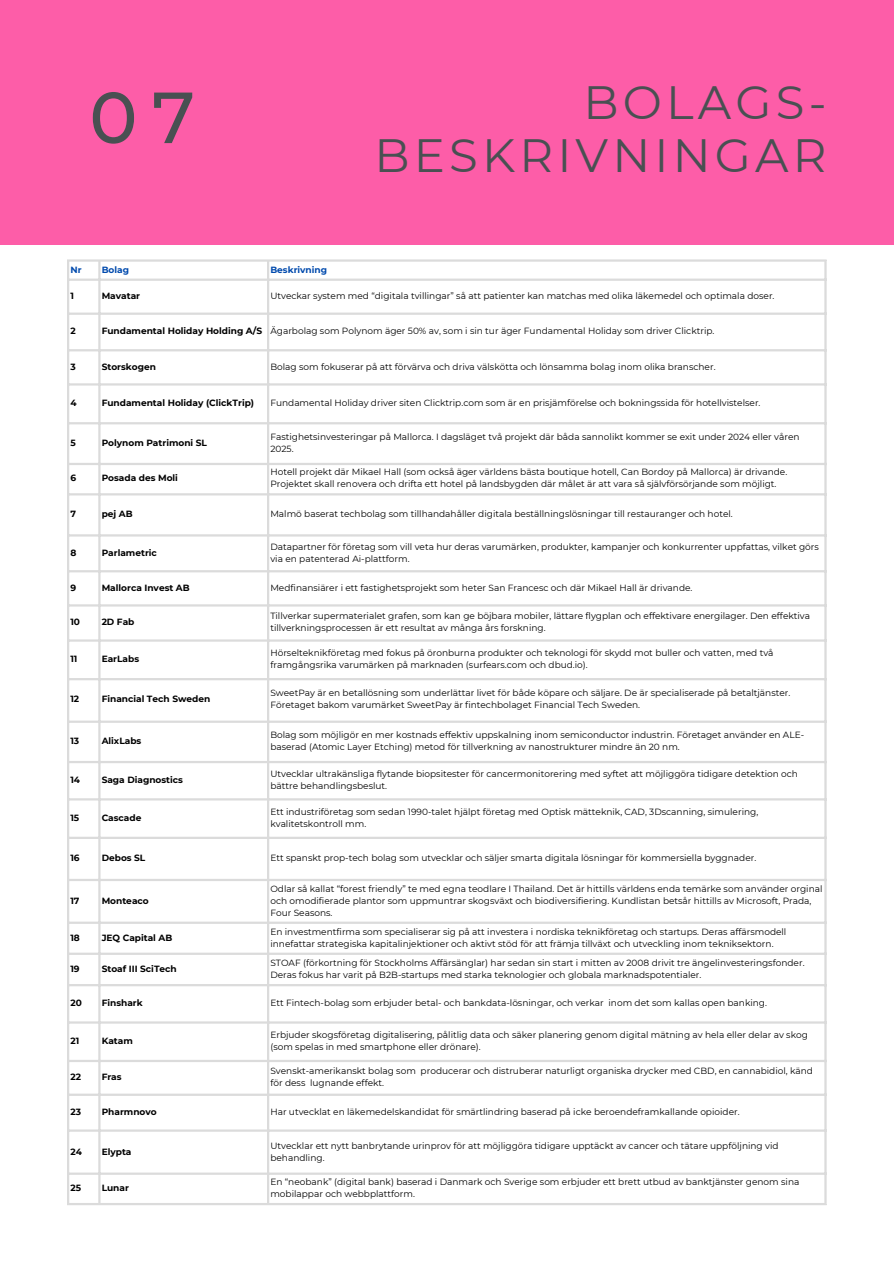
<style>
.page{position:relative;width:894px;height:1264px;background:#fff}
.page>*{position:absolute;margin:0;border:0;box-sizing:border-box;transform-origin:0 0}
.t1{font:500 72.15px "Montserrat";color:#495052}
.t2{font:46.65px/52.8px "Montserrat";letter-spacing:.09em;color:#495052;text-align:right}
.t3{font:9px/12px "Montserrat";color:#000}
.t4{font:700 9px "Montserrat";color:#000}
.t5{font:700 9px "Montserrat";color:#004aad}
</style>
<div class="page">
<div style="left:0;top:0;width:893px;height:244px;background:#fd5da8"></div>
<hr style="left:67px;top:262px;width:2px;height:940px;background:#dbdbdb">
<hr style="left:98px;top:262px;width:2px;height:940px;background:#dbdbdb">
<hr style="left:267px;top:262px;width:2px;height:940px;background:#dbdbdb">
<hr style="left:824px;top:262px;width:2px;height:940px;background:#dbdbdb">
<hr style="left:67px;top:259px;width:759px;height:3px;background:#dbdbdb">
<hr style="left:67px;top:278px;width:759px;height:3px;background:#dbdbdb">
<hr style="left:67px;top:312px;width:759px;height:3px;background:#dbdbdb">
<hr style="left:67px;top:349px;width:759px;height:2px;background:#dbdbdb">
<hr style="left:67px;top:383px;width:759px;height:2px;background:#dbdbdb">
<hr style="left:67px;top:422px;width:759px;height:2px;background:#dbdbdb">
<hr style="left:67px;top:463px;width:759px;height:2px;background:#dbdbdb">
<hr style="left:67px;top:493px;width:759px;height:2px;background:#dbdbdb">
<hr style="left:67px;top:534px;width:759px;height:2px;background:#dbdbdb">
<hr style="left:67px;top:570px;width:759px;height:2px;background:#dbdbdb">
<hr style="left:67px;top:604px;width:759px;height:2px;background:#dbdbdb">
<hr style="left:67px;top:639px;width:759px;height:2px;background:#dbdbdb">
<hr style="left:67px;top:678px;width:759px;height:2px;background:#dbdbdb">
<hr style="left:67px;top:720px;width:759px;height:2px;background:#dbdbdb">
<hr style="left:67px;top:761px;width:759px;height:2px;background:#dbdbdb">
<hr style="left:67px;top:798px;width:759px;height:2px;background:#dbdbdb">
<hr style="left:67px;top:836px;width:759px;height:3px;background:#dbdbdb">
<hr style="left:67px;top:878px;width:759px;height:3px;background:#dbdbdb">
<hr style="left:67px;top:921px;width:759px;height:2px;background:#dbdbdb">
<hr style="left:67px;top:952px;width:759px;height:2px;background:#dbdbdb">
<hr style="left:67px;top:984px;width:759px;height:2px;background:#dbdbdb">
<hr style="left:67px;top:1021px;width:759px;height:2px;background:#dbdbdb">
<hr style="left:67px;top:1059px;width:759px;height:3px;background:#dbdbdb">
<hr style="left:67px;top:1093px;width:759px;height:2px;background:#dbdbdb">
<hr style="left:67px;top:1129px;width:759px;height:2px;background:#dbdbdb">
<hr style="left:67px;top:1172px;width:759px;height:2px;background:#dbdbdb">
<hr style="left:67px;top:1202px;width:759px;height:3px;background:#dbdbdb">
<p class="t1" style="left:89px;top:73px;width:107px">07</p>
<p class="t2" style="left:374px;top:76px;width:453px">BOLAGS-<br>BESKRIVNINGAR</p>
<p class="t5" style="left:70px;top:264px;width:13px">Nr</p>
<h1 class="t5" style="left:102px;top:264px;width:29px">Bolag</h1>
<p class="t5" style="left:270px;top:264px;width:58px">Beskrivning</p>
<p class="t4" style="left:70px;top:290px;width:5px">1</p>
<p class="t4" style="left:102px;top:290px;width:40px">Mavatar</p>
<p class="t3" style="left:270px;top:290px;width:505px">Utveckar system med “digitala tvillingar” så att patienter kan matchas med olika läkemedel och optimala doser.</p>
<p class="t4" style="left:70px;top:325px;width:7px">2</p>
<p class="t4" style="left:102px;top:325px;width:162px">Fundamental Holiday Holding A/S</p>
<p class="t3" style="left:270px;top:325px;width:445px">Ägarbolag som Polynom äger 50% av, som i sin tur äger Fundamental Holiday som driver Clicktrip.</p>
<p class="t4" style="left:70px;top:361px;width:7px">3</p>
<p class="t4" style="left:102px;top:361px;width:56px">Storskogen</p>
<p class="t3" style="left:270px;top:360px;width:446px">Bolag som fokuserar på att förvärva och driva välskötta och lönsamma bolag inom olika branscher.</p>
<p class="t4" style="left:70px;top:397px;width:8px">4</p>
<p class="t4" style="left:102px;top:397px;width:154px">Fundamental Holiday (ClickTrip)</p>
<p class="t3" style="left:270px;top:397px;width:491px">Fundamental Holiday driver siten Clicktrip.com som är en prisjämförelse och bokningssida för hotellvistelser.</p>
<p class="t4" style="left:70px;top:437px;width:7px">5</p>
<p class="t4" style="left:102px;top:437px;width:107px">Polynom Patrimoni SL</p>
<p class="t3" style="left:270px;top:430px;width:530px">Fastighetsinvesteringar på Mallorca. I dagsläget två projekt där båda sannolikt kommer se exit under 2024 eller våren<br>2025.</p>
<p class="t4" style="left:70px;top:472px;width:7px">6</p>
<p class="t4" style="left:102px;top:472px;width:78px">Posada des Moli</p>
<p class="t3" style="left:270px;top:466px;width:518px">Hotell projekt där Mikael Hall (som också äger världens bästa boutique hotell, Can Bordoy på Mallorca) är drivande.<br>Projektet skall renovera och drifta ett hotel på landsbygden där målet är att vara så självförsörjande som möjligt.</p>
<p class="t4" style="left:70px;top:508px;width:7px">7</p>
<p class="t4" style="left:102px;top:508px;width:32px">pej AB</p>
<p class="t3" style="left:270px;top:507px;width:464px">Malmö baserat techbolag som tillhandahåller digitala beställningslösningar till restauranger och hotel.</p>
<p class="t4" style="left:70px;top:547px;width:7px">8</p>
<p class="t4" style="left:102px;top:547px;width:57px">Parlametric</p>
<p class="t3" style="left:270px;top:540px;width:550px">Datapartner för företag som vill veta hur deras varumärken, produkter, kampanjer och konkurrenter uppfattas, vilket görs via en patenterad Ai-plattform.</p>
<p class="t4" style="left:70px;top:582px;width:7px">9</p>
<p class="t4" style="left:102px;top:582px;width:90px">Mallorca Invest AB</p>
<p class="t3" style="left:270px;top:581px;width:423px">Medfinansiärer i ett fastighetsprojekt som heter San Francesc och där Mikael Hall är drivande.</p>
<p class="t4" style="left:70px;top:616px;width:11px">10</p>
<p class="t4" style="left:102px;top:616px;width:34px">2D Fab</p>
<p class="t3" style="left:270px;top:609px;width:541px">Tillverkar supermaterialet grafen, som kan ge böjbara mobiler, lättare flygplan och effektivare energilager. Den effektiva tillverkningsprocessen är ett resultat av många års forskning.</p>
<p class="t4" style="left:70px;top:653px;width:9px">11</p>
<p class="t4" style="left:102px;top:653px;width:39px">EarLabs</p>
<p class="t3" style="left:270px;top:647px;width:504px">Hörselteknikföretag med fokus på öronburna produkter och teknologi för skydd mot buller och vatten, med två framgångsrika varumärken på marknaden (surfears.com och dbud.io).</p>
<p class="t4" style="left:70px;top:693px;width:10px">12</p>
<p class="t4" style="left:102px;top:693px;width:110px">Financial Tech Sweden</p>
<p class="t3" style="left:270px;top:687px;width:521px">SweetPay är en betallösning som underlättar livet för både köpare och säljare. De är specialiserade på betaltjänster.<br>Företaget bakom varumärket SweetPay är fintechbolaget Financial Tech Sweden.</p>
<p class="t4" style="left:70px;top:735px;width:10px">13</p>
<p class="t4" style="left:102px;top:735px;width:41px">AlixLabs</p>
<p class="t3" style="left:270px;top:729px;width:535px">Bolag som möjligör en mer kostnads effektiv uppskalning inom semiconductor industrin. Företaget använder en ALE&shy;baserad (Atomic Layer Etching) metod för tillverkning av nanostrukturer mindre än 20 nm.</p>
<p class="t4" style="left:70px;top:774px;width:11px">14</p>
<p class="t4" style="left:102px;top:774px;width:83px">Saga Diagnostics</p>
<p class="t3" style="left:270px;top:767px;width:529px">Utvecklar ultrakänsliga flytande biopsitester för cancermonitorering med syftet att möjliggöra tidigare detektion och bättre behandlingsbeslut.</p>
<p class="t4" style="left:70px;top:812px;width:10px">15</p>
<p class="t4" style="left:102px;top:812px;width:41px">Cascade</p>
<p class="t3" style="left:270px;top:806px;width:489px">Ett industriföretag som sedan 1990-talet hjälpt företag med Optisk mätteknik, CAD, 3Dscanning, simulering, kvalitetskontroll mm.</p>
<p class="t4" style="left:70px;top:852px;width:11px">16</p>
<p class="t4" style="left:102px;top:852px;width:45px">Debos SL</p>
<p class="t3" style="left:270px;top:851px;width:487px">Ett spanskt prop-tech bolag som utvecklar och säljer smarta digitala lösningar för kommersiella byggnader.</p>
<p class="t4" style="left:70px;top:895px;width:11px">17</p>
<p class="t4" style="left:102px;top:895px;width:49px">Monteaco</p>
<p class="t3" style="left:270px;top:882px;width:553px">Odlar så kallat “forest friendly” te med egna teodlare I Thailand. Det är hittills världens enda temärke som använder orginal och omodifierade plantor som uppmuntrar skogsväxt och biodiversifiering. Kundlistan betsår hittills av Microsoft, Prada,<br>Four Seasons.</p>
<p class="t4" style="left:70px;top:932px;width:11px">18</p>
<p class="t4" style="left:102px;top:932px;width:72px">JEQ Capital AB</p>
<p class="t3" style="left:270px;top:925px;width:517px">En investmentfirma som specialiserar sig på att investera i nordiska teknikföretag och startups. Deras affärsmodell innefattar strategiska kapitalinjektioner och aktivt stöd för att främja tillväxt och utveckling inom tekniksektorn.</p>
<p class="t4" style="left:70px;top:963px;width:11px">19</p>
<p class="t4" style="left:102px;top:963px;width:77px">Stoaf III SciTech</p>
<p class="t3" style="left:270px;top:956px;width:535px">STOAF (förkortning för Stockholms Affärsänglar) har sedan sin start i mitten av 2008 drivit tre ängelinvesteringsfonder.<br>Deras fokus har varit på B2B-startups med starka teknologier och globala marknadspotentialer.</p>
<p class="t4" style="left:70px;top:997px;width:13px">20</p>
<p class="t4" style="left:102px;top:997px;width:43px">Finshark</p>
<p class="t3" style="left:270px;top:996px;width:498px">Ett Fintech-bolag som erbjuder betal- och bankdata-lösningar, och verkar inom det som kallas open banking.</p>
<p class="t4" style="left:70px;top:1035px;width:10px">21</p>
<p class="t4" style="left:102px;top:1035px;width:33px">Katam</p>
<p class="t3" style="left:270px;top:1029px;width:539px">Erbjuder skogsföretag digitalisering, pålitlig data och säker planering genom digital mätning av hela eller delar av skog (som spelas in med smartphone eller drönare).</p>
<p class="t4" style="left:70px;top:1071px;width:12px">22</p>
<p class="t4" style="left:102px;top:1071px;width:21px">Fras</p>
<p class="t3" style="left:270px;top:1065px;width:544px">Svenskt-amerikanskt bolag som producerar och distruberar naturligt organiska drycker med CBD, en cannabidiol, känd för dess lugnande effekt.</p>
<p class="t4" style="left:70px;top:1106px;width:12px">23</p>
<p class="t4" style="left:102px;top:1106px;width:57px">Pharmnovo</p>
<p class="t3" style="left:270px;top:1105px;width:470px">Har utvecklat en läkemedelskandidat för smärtlindring baserad på icke beroendeframkallande opioider.</p>
<p class="t4" style="left:70px;top:1145px;width:13px">24</p>
<p class="t4" style="left:102px;top:1145px;width:31px">Elypta</p>
<p class="t3" style="left:270px;top:1139px;width:509px">Utvecklar ett nytt banbrytande urinprov för att möjliggöra tidigare upptäckt av cancer och tätare uppföljning vid behandling.</p>
<p class="t4" style="left:70px;top:1182px;width:12px">25</p>
<p class="t4" style="left:102px;top:1182px;width:29px">Lunar</p>
<p class="t3" style="left:270px;top:1175px;width:530px">En “neobank” (digital bank) baserad i Danmark och Sverige som erbjuder ett brett utbud av banktjänster genom sina mobilappar och webbplattform.</p>
</div>
